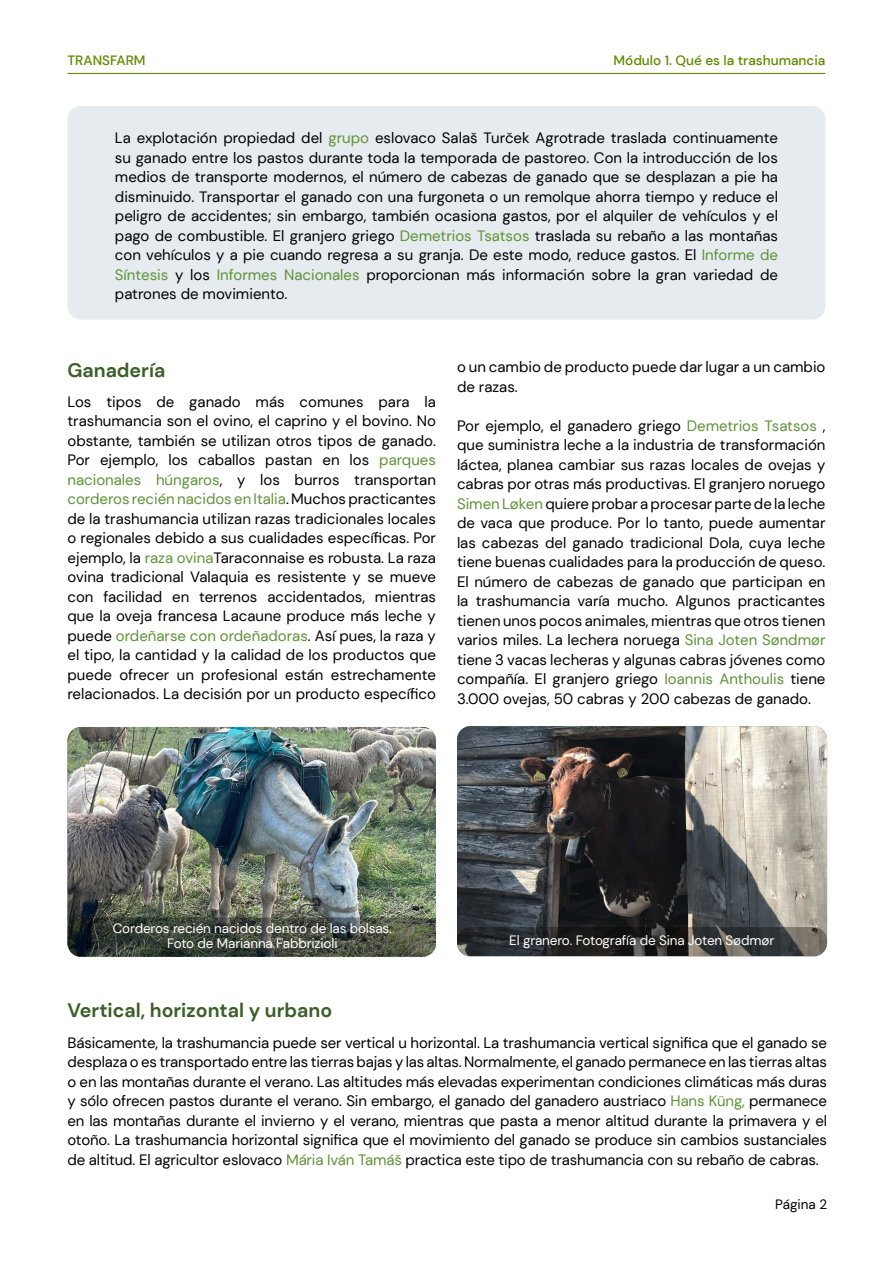
<style>
.page{position:relative;width:893px;height:1263px;background:#fff}
.page>*{position:absolute;margin:0;border:0;box-sizing:border-box;transform-origin:0 0}
.t1{font:700 19.5px "DM Sans";color:#3c5f29}
.t2{font:15px/19.5px "DM Sans";color:#000;text-align:justify}
.t3{font:13.5px/15px "DM Sans";letter-spacing:-.01em;color:#fff;text-align:center}
.t4{font:500 13.5px "DM Sans";color:#648a00}
.t5{font:13.5px "DM Sans";color:#000}
.s1{color:#5e9238}
</style>
<div class="page">
<div style="left:68px;top:106px;width:757px;height:214px;background:#e5ebee;border-radius:14px"></div>
<img style="left:68px;top:727px;width:368px;height:230px">
<img style="left:457px;top:726px;width:370px;height:226px">
<svg style="left:68px;top:917px;width:368px;height:40px;background:#40473d"></svg>
<svg style="left:457px;top:927px;width:370px;height:30px;background:#373837"></svg>
<hr style="left:68px;top:73px;width:757px;height:1px;background:#648a00">
<p class="t4" style="left:67px;top:52px;width:80px">TRANSFARM</p>
<p class="t4" style="left:614px;top:52px;width:213px">Módulo 1. Qué es la trashumancia</p>
<p class="t2" style="left:115px;top:128px;width:665px">La explotación propiedad del <span class="s1">grupo</span> eslovaco Salaš Turček Agrotrade traslada continuamente su ganado entre los pastos durante toda la temporada de pastoreo. Con la introducción de los medios de transporte modernos, el número de cabezas de ganado que se desplazan a pie ha disminuido. Transportar el ganado con una furgoneta o un remolque ahorra tiempo y reduce el peligro de accidentes; sin embargo, también ocasiona gastos, por el alquiler de vehículos y el pago de combustible. El granjero griego <span class="s1">Demetrios Tsatsos</span> traslada su rebaño a las montañas con vehículos y a pie cuando regresa a su granja. De este modo, reduce gastos. El <span class="s1">Informe de Síntesis</span> y los <span class="s1">Informes Nacionales</span> proporcionan más información sobre la gran variedad de patrones de movimiento.</p>
<h1 class="t1" style="left:68px;top:358px;width:99px">Ganadería</h1>
<p class="t2" style="left:67px;top:392px;width:370px">Los tipos de ganado más comunes para la trashumancia son el ovino, el caprino y el bovino. No obstante, también se utilizan otros tipos de ganado.<br>Por ejemplo, los caballos pastan en los <span class="s1">parques nacionales húngaros</span>, y los burros transportan <span class="s1">corderos recién nacidos en Italia</span>. Muchos practicantes de la trashumancia utilizan razas tradicionales locales o regionales debido a sus cualidades específicas. Por ejemplo, la <span class="s1">raza ovina</span>Taraconnaise es robusta. La raza ovina tradicional Valaquia es resistente y se mueve con facilidad en terrenos accidentados, mientras que la oveja francesa Lacaune produce más leche y puede <span class="s1">ordeñarse con ordeñadoras</span>. Así pues, la raza y el tipo, la cantidad y la calidad de los productos que puede ofrecer un profesional están estrechamente relacionados. La decisión por un producto específico</p>
<p class="t2" style="left:457px;top:357px;width:370px">o un cambio de producto puede dar lugar a un cambio de razas.</p>
<p class="t2" style="left:457px;top:416px;width:370px">Por ejemplo, el ganadero griego <span class="s1">Demetrios Tsatsos</span> , que suministra leche a la industria de transformación láctea, planea cambiar sus razas locales de ovejas y cabras por otras más productivas. El granjero noruego <span class="s1">Simen Løken</span> quiere probar a procesar parte de la leche de vaca que produce. Por lo tanto, puede aumentar las cabezas del ganado tradicional Dola, cuya leche tiene buenas cualidades para la producción de queso.<br>El número de cabezas de ganado que participan en la trashumancia varía mucho. Algunos practicantes tienen unos pocos animales, mientras que otros tienen varios miles. La lechera noruega <span class="s1">Sina Joten Søndmør </span>tiene 3 vacas lecheras y algunas cabras jóvenes como compañía. El granjero griego <span class="s1">Ioannis Anthoulis</span> tiene 3.000 ovejas, 50 cabras y 200 cabezas de ganado.</p>
<p class="t3" style="left:113px;top:920px;width:281px">Corderos recién nacidos dentro de las bolsas.<br>Foto de Marianna Fabbrizioli</p>
<h1 class="t1" style="left:68px;top:998px;width:266px">Vertical, horizontal y urbano</h1>
<p class="t3" style="left:509px;top:933px;width:267px">El granero. Fotografía de Sina Joten Sødmør</p>
<p class="t2" style="left:67px;top:1033px;width:761px">Básicamente, la trashumancia puede ser vertical u horizontal. La trashumancia vertical significa que el ganado se desplaza o es transportado entre las tierras bajas y las altas. Normalmente, el ganado permanece en las tierras altas o en las montañas durante el verano. Las altitudes más elevadas experimentan condiciones climáticas más duras y sólo ofrecen pastos durante el verano. Sin embargo, el ganado del ganadero austriaco <span class="s1">Hans Küng,</span> permanece en las montañas durante el invierno y el verano, mientras que pasta a menor altitud durante la primavera y el otoño. La trashumancia horizontal significa que el movimiento del ganado se produce sin cambios sustanciales de altitud. El agricultor eslovaco <span class="s1">Mária Iván Tamáš</span> practica este tipo de trashumancia con su rebaño de cabras.</p>
<p class="t5" style="left:775px;top:1196px;width:53px">Página 2</p>
</div>
